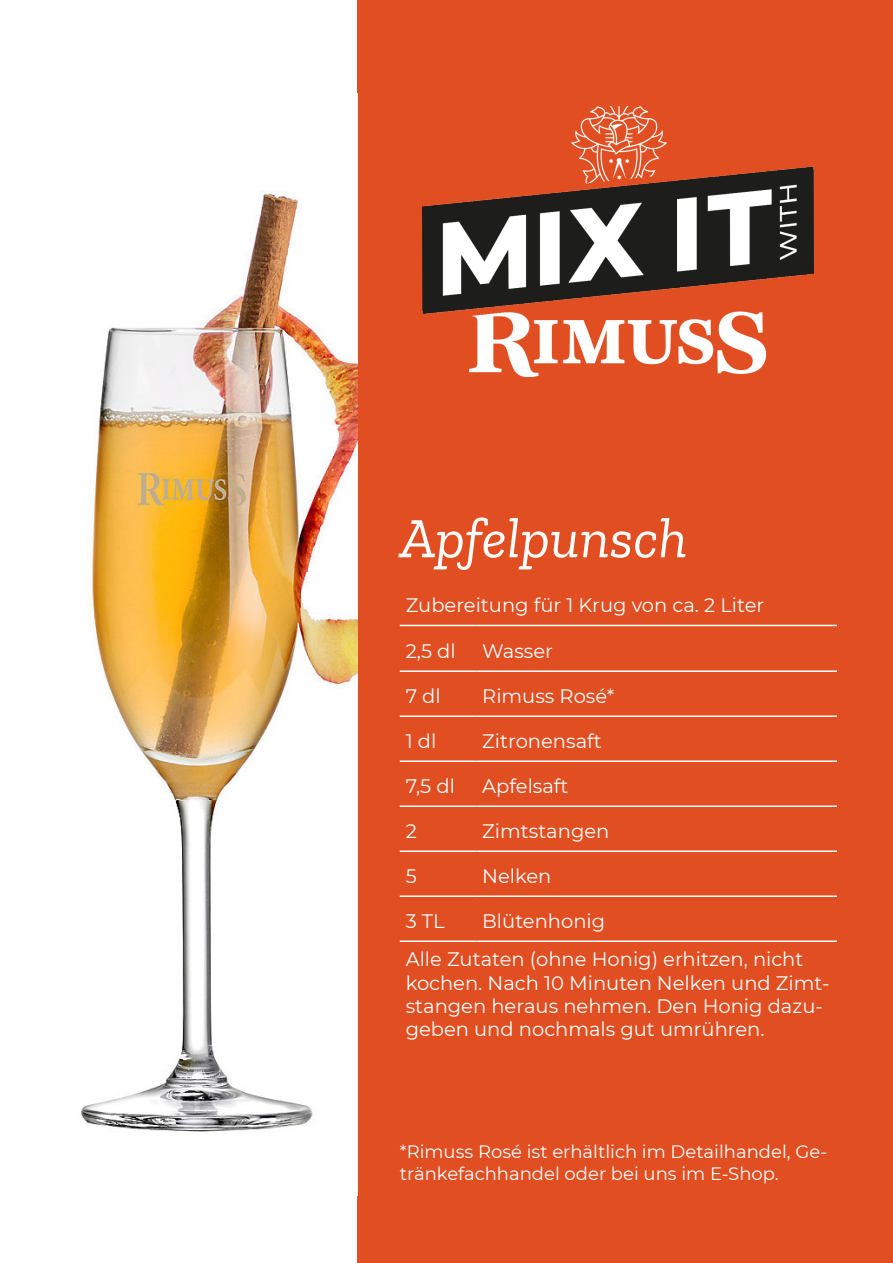
<style>
.page{position:relative;width:893px;height:1263px;background:#fff}
.page>*{position:absolute;margin:0;border:0;box-sizing:border-box;transform-origin:0 0}
.t1{font:italic 57px "Zilla Slab";color:#fff}
.t2{font:19.5px/23.4px "Montserrat";color:#fff}
.t3{font:18px/21.6px "Montserrat";color:#fff}
</style>
<div class="page">
<div style="left:358px;top:0;width:535px;height:1263px;background:#e04e22"></div>
<img style="left:81px;top:190px;width:276px;height:942px">
<img style="left:423px;top:107px;width:391px;height:269px">
<hr style="left:400px;top:715px;width:76px;height:2px;background:#fff">
<hr style="left:476px;top:715px;width:361px;height:2px;background:#fff">
<hr style="left:400px;top:760px;width:76px;height:2px;background:#fff">
<hr style="left:476px;top:760px;width:361px;height:2px;background:#fff">
<hr style="left:400px;top:805px;width:76px;height:2px;background:#fff">
<hr style="left:476px;top:805px;width:361px;height:2px;background:#fff">
<hr style="left:400px;top:850px;width:76px;height:2px;background:#fff">
<hr style="left:476px;top:850px;width:361px;height:2px;background:#fff">
<hr style="left:400px;top:895px;width:76px;height:2px;background:#fff">
<hr style="left:476px;top:895px;width:361px;height:2px;background:#fff">
<hr style="left:400px;top:670px;width:76px;height:2px;background:#fff">
<hr style="left:476px;top:670px;width:361px;height:2px;background:#fff">
<hr style="left:400px;top:940px;width:76px;height:2px;background:#fff">
<hr style="left:476px;top:940px;width:361px;height:2px;background:#fff">
<hr style="left:400px;top:625px;width:76px;height:1px;background:#fff">
<hr style="left:476px;top:625px;width:361px;height:1px;background:#fff">
<p class="t1" style="left:400px;top:507px;width:289px">Apfelpunsch</p>
<p class="t2" style="left:406px;top:593px;width:360px">Zubereitung für 1 Krug von ca. 2 Liter</p>
<p class="t2" style="left:406px;top:639px;width:52px">2,5 dl</p>
<p class="t2" style="left:482px;top:639px;width:72px">Wasser</p>
<p class="t2" style="left:406px;top:684px;width:37px">7 dl</p>
<p class="t2" style="left:482px;top:684px;width:134px">Rimuss Rosé*</p>
<p class="t2" style="left:406px;top:729px;width:32px">1 dl</p>
<p class="t2" style="left:482px;top:729px;width:121px">Zitronensaft</p>
<p class="t2" style="left:406px;top:774px;width:51px">7,5 dl</p>
<p class="t2" style="left:482px;top:774px;width:88px">Apfelsaft</p>
<p class="t2" style="left:406px;top:819px;width:13px">2</p>
<p class="t2" style="left:482px;top:819px;width:129px">Zimtstangen</p>
<p class="t2" style="left:406px;top:864px;width:13px">5</p>
<p class="t2" style="left:482px;top:864px;width:71px">Nelken</p>
<p class="t2" style="left:406px;top:909px;width:40px">3 TL</p>
<p class="t2" style="left:482px;top:909px;width:124px">Blütenhonig</p>
<p class="t2" style="left:406px;top:947px;width:426px">Alle Zutaten (ohne Honig) erhitzen, nicht kochen. Nach 10 Minuten Nelken und Zimt&shy;stangen heraus nehmen. Den Honig dazu&shy;geben und nochmals gut umrühren.</p>
<p class="t3" style="left:400px;top:1140px;width:429px">*Rimuss Rosé ist erhältlich im Detailhandel, Ge&shy;tränkefachhandel oder bei uns im E-Shop.</p>
</div>
